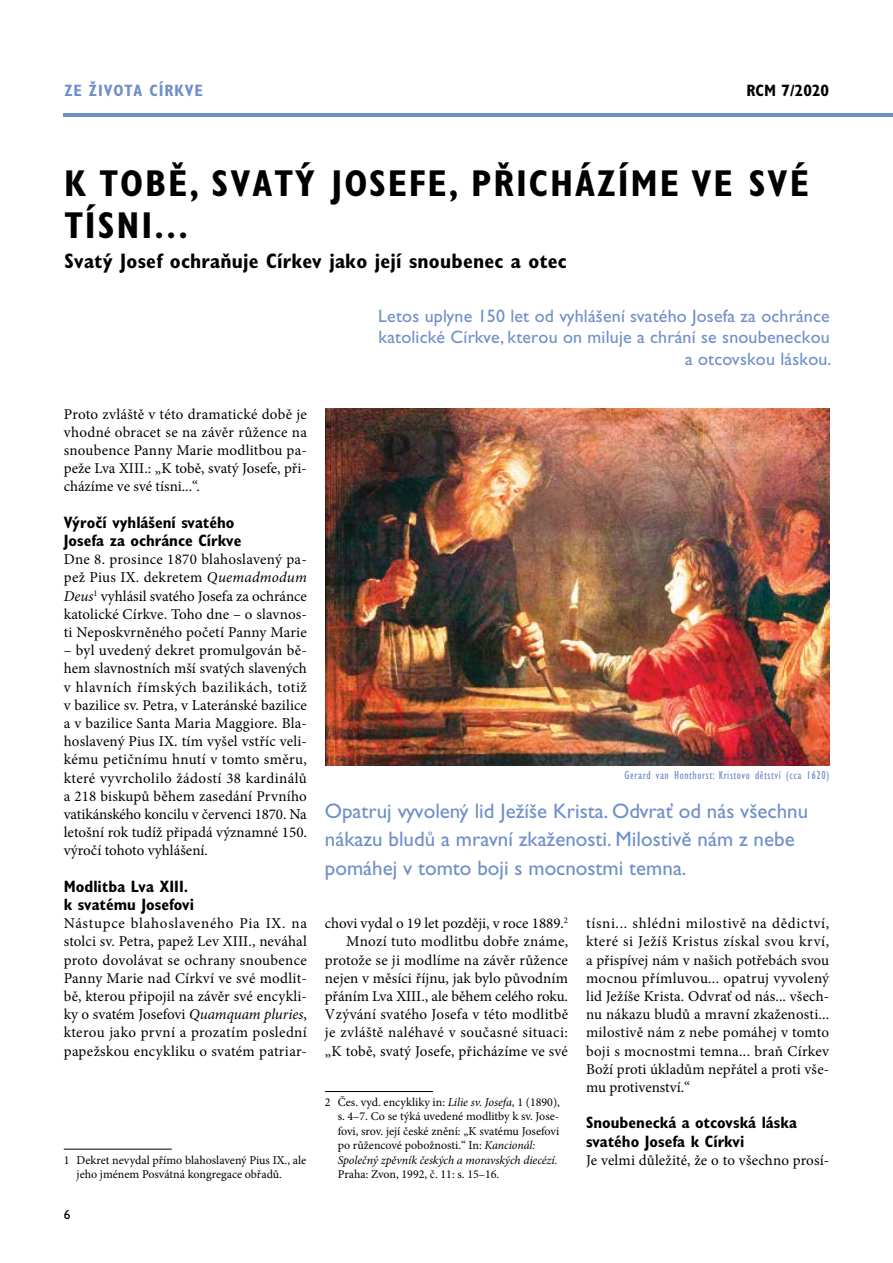
<style>
.page{position:relative;width:893px;height:1263px;background:#fff}
.page>*{position:absolute;margin:0;border:0;box-sizing:border-box;transform-origin:0 0}
.t1{font:700 condensed 37.5px "Gill Sans Std";letter-spacing:.05em;color:#000}
.t2{font:21px/28.5px "Gill Sans Std";color:#708fc9}
.t3{font:700 condensed 21px "Gill Sans Std";letter-spacing:.01em;color:#000}
.t4{font:18px/21.6px "Gill Sans Std";letter-spacing:.01em;color:#708fc9;text-align:right}
.t5{font:700 condensed 16.5px/18.1px "Gill Sans Std";color:#000}
.t6{font:700 condensed 16.5px "Gill Sans Std";letter-spacing:.05em;color:#708fc9}
.t7{font:15px/18.1px "Minion Pro";letter-spacing:.01em;color:#000;text-align:justify}
.t8{font:13.5px "Gill Sans Std";color:#000}
.t9{font:12px/14.4px "Minion Pro";color:#000}
.t10{font:condensed 12px "Gill Sans Std";letter-spacing:.05em;color:#708fc9}
.s1{font-style:italic}
</style>
<div class="page">
<hr style="left:64px;top:113px;width:829px;height:4px;background:#708fc9">
<hr style="left:64px;top:1149px;width:108px;height:1px;background:#000">
<hr style="left:325px;top:1091px;width:108px;height:1px;background:#000">
<img style="left:325px;top:408px;width:504px;height:357px">
<p class="t6" style="left:64px;top:81px;width:44px">Ze života</p>
<p class="t6" style="left:149px;top:81px;width:26px">církv</p>
<p class="t6" style="left:195px;top:81px;width:10px">e</p>
<p class="t5" style="left:746px;top:82px;width:84px">RCM 7/2020</p>
<h1 class="t1" style="left:64px;top:161px;width:58px">K tob</h1>
<h1 class="t1" style="left:168px;top:161px;width:65px">ě, svat</h1>
<h1 class="t1" style="left:295px;top:161px;width:515px">ý Josefe, přicházíme ve své</h1>
<h1 class="t1" style="left:64px;top:203px;width:126px">tísni...</h1>
<h2 class="t3" style="left:64px;top:248px;width:504px">Svatý Josef ochraňuje Církev jako její snoubenec a otec</h2>
<p class="t7" style="left:64px;top:405px;width:245px">Proto zvláště v této dramatické době je vhodné obracet se na závěr růžence na snoubence Panny Marie modlitbou pa&shy;peže Lva XIII.: „K tobě, svatý Josefe, při&shy;cházíme ve své tísni...“.</p>
<p class="t5" style="left:64px;top:513px;width:179px">Výročí vyhlášení svatého<br>Josefa za ochránce Církve</p>
<p class="t7" style="left:64px;top:550px;width:245px">Dne 8. prosince 1870 blahoslavený pa&shy;pež Pius IX. dekretem <span class="s1">Quemadmodum Deus</span><sup>1</sup> vyhlásil svatého Josefa za ochránce katolické Církve. Toho dne – o slavnos&shy;ti Neposkvrněného početí Panny Marie</p>
<p class="t7" style="left:64px;top:641px;width:245px">– byl uvedený dekret promulgován bě&shy;hem slavnostních mší svatých slavených v hlavních římských bazilikách, totiž v bazilice sv. Petra, v Lateránské bazilice a v bazilice Santa Maria Maggiore. Bla&shy;hoslavený Pius IX. tím vyšel vstříc veli&shy;kému petičnímu hnutí v tomto směru, které vyvrcholilo žádostí 38 kardinálů a 218 biskupů během zasedání Prvního vatikánského koncilu v červenci 1870. Na letošní rok tudíž připadá významné 150. výročí tohoto vyhlášení.</p>
<p class="t5" style="left:64px;top:877px;width:132px">Modlitba Lva XIII. k svatému Josefovi</p>
<p class="t7" style="left:64px;top:914px;width:245px">Nástupce blahoslaveného Pia IX. na stolci sv. Petra, papež Lev XIII., neváhal proto dovolávat se ochrany snoubence Panny Marie nad Církví ve své modlit&shy;bě, kterou připojil na závěr své encykli&shy;ky o svatém Josefovi <span class="s1">Quamquam pluries</span>, kterou jako první a prozatím poslední papežskou encykliku o svatém patriar-</p>
<p class="t9" style="left:77px;top:1152px;width:231px;text-indent:-13px">1 Dekret nevydal přímo blahoslavený Pius IX., ale jeho jménem Posvátná kongregace obřadů.</p>
<p class="t8" style="left:64px;top:1207px;width:8px">6</p>
<p class="t4" style="left:378px;top:305px;width:455px">Letos uplyne 150 let od vyhlášení svatého Josefa za ochránce katolické Církve, kterou on miluje a chrání se snoubeneckou a otcovskou láskou.</p>
<p class="t10" style="left:625px;top:768px;width:206px">Gerard van Honthorst: Kristovo dětství (cca 1620)</p>
<h2 class="t2" style="left:325px;top:796px;width:485px">Opatruj vyvolený lid Ježíše Krista. Odvrať od nás všechnu nákazu bludů a mravní zkaženosti. Milostivě nám z nebe pomáhej v tomto boji s mocnostmi temna.</h2>
<p class="t7" style="left:325px;top:914px;width:245px;text-align:right">chovi vydal o 19 let později, v roce 1889.<sup>2<br></sup>Mnozí tuto modlitbu dobře známe, protože se ji modlíme na závěr růžence nejen v měsíci říjnu, jak bylo původním přáním Lva XIII., ale během celého roku.<br>Vzývání svatého Josefa v této modlitbě je zvláště naléhavé v současné situaci: „K tobě, svatý Josefe, přicházíme ve své</p>
<p class="t9" style="left:338px;top:1095px;width:224px;text-indent:-13px">2 Čes. vyd. encykliky in: <span class="s1">Lilie sv. Josefa</span>, 1 (1890), s. 4–7. Co se týká uvedené modlitby k sv. Jose&shy;fovi, srov. její české znění: „K svatému Josefovi po růžencové pobožnosti.“ In: <span class="s1">Kancionál:<br>Společný zpěvník českých a moravských diecézí.</span></p>
<p class="t9" style="left:338px;top:1167px;width:163px">Praha: Zvon, 1992, č. 11: s. 15–16.</p>
<p class="t7" style="left:586px;top:914px;width:245px">tísni... shlédni milostivě na dědictví, které si Ježíš Kristus získal svou krví, a přispívej nám v našich potřebách svou mocnou přímluvou... opatruj vyvolený lid Ježíše Krista. Odvrať od nás... všech&shy;nu nákazu bludů a mravní zkaženosti... milostivě nám z nebe pomáhej v tomto boji s mocnostmi temna... braň Církev Boží proti úkladům nepřátel a proti vše&shy;mu protivenství.“</p>
<p class="t5" style="left:586px;top:1114px;width:212px">Snoubenecká a otcovská láska svatého Josefa k Církvi</p>
<p class="t7" style="left:586px;top:1151px;width:245px">Je velmi důležité, že o to všechno prosí-</p>
</div>
